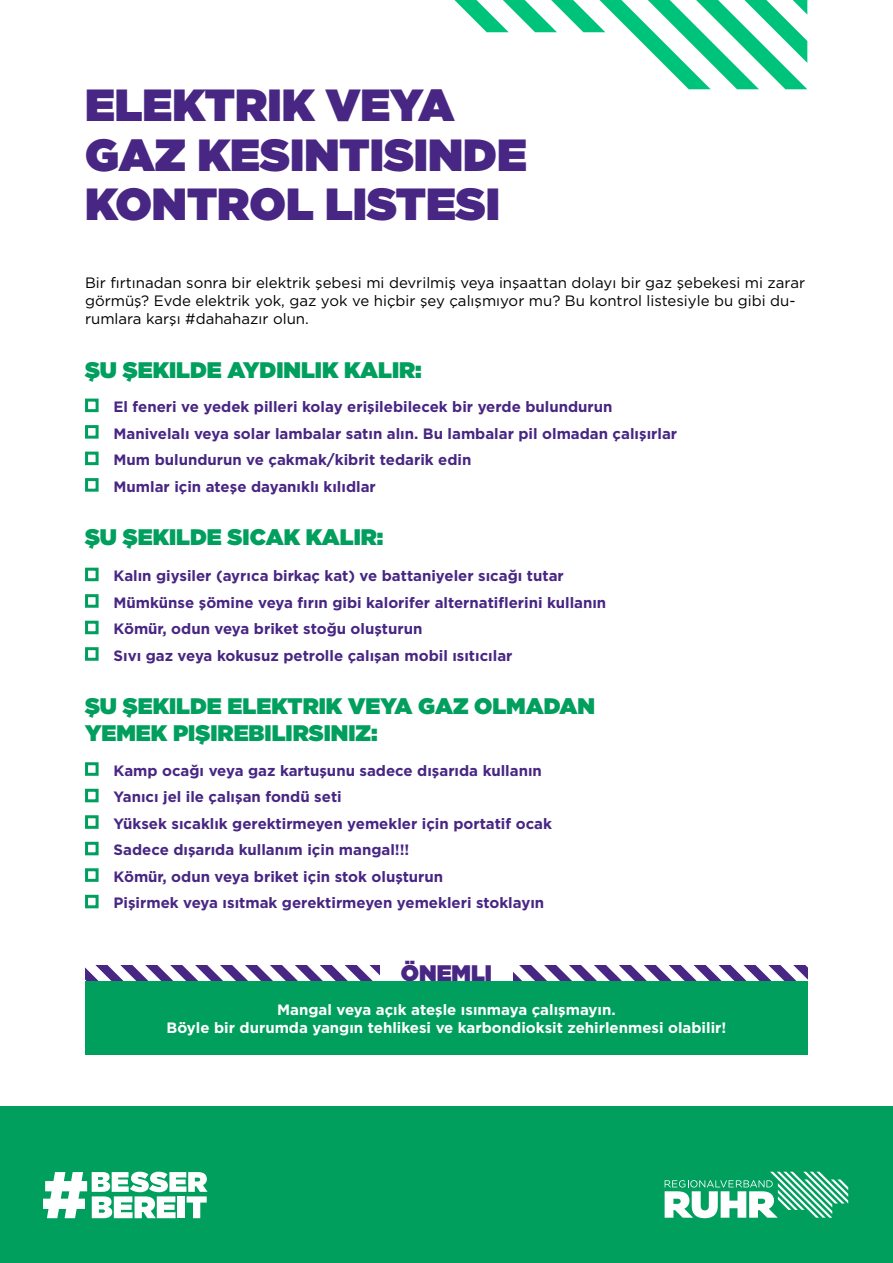
<style>
.page{position:relative;width:893px;height:1263px;background:#fff}
.page>*{position:absolute;margin:0;border:0;box-sizing:border-box;transform-origin:0 0}
.t1{font:900 45px/49.5px "Gotham";color:#482683}
.t2{font:900 22.5px/27px "Gotham";color:#009f5e}
.t3{font:900 22.5px "Gotham";color:#482683}
.t4{font:700 15px/26.5px "Gotham";color:#482683}
.t5{font:15px/18px "Gotham";color:#000}
.t6{font:700 15px/18px "Gotham";color:#fff;text-align:center}
</style>
<div class="page">
<div style="left:0;top:1106px;width:893px;height:157px;background:#009f5e"></div>
<div style="left:85px;top:399px;width:14px;height:13px;border:3px solid #009f5e"></div>
<div style="left:85px;top:425px;width:14px;height:14px;border:3px solid #009f5e"></div>
<div style="left:85px;top:452px;width:14px;height:13px;border:3px solid #009f5e"></div>
<div style="left:85px;top:478px;width:14px;height:14px;border:3px solid #009f5e"></div>
<div style="left:85px;top:568px;width:14px;height:13px;border:3px solid #009f5e"></div>
<div style="left:85px;top:594px;width:14px;height:14px;border:3px solid #009f5e"></div>
<div style="left:85px;top:621px;width:14px;height:13px;border:3px solid #009f5e"></div>
<div style="left:85px;top:647px;width:14px;height:14px;border:3px solid #009f5e"></div>
<div style="left:85px;top:762px;width:14px;height:14px;border:3px solid #009f5e"></div>
<div style="left:85px;top:789px;width:14px;height:13px;border:3px solid #009f5e"></div>
<div style="left:85px;top:815px;width:14px;height:14px;border:3px solid #009f5e"></div>
<div style="left:85px;top:842px;width:14px;height:13px;border:3px solid #009f5e"></div>
<div style="left:85px;top:868px;width:14px;height:14px;border:3px solid #009f5e"></div>
<div style="left:85px;top:895px;width:14px;height:13px;border:3px solid #009f5e"></div>
<svg style="left:454px;top:0;width:353px;height:89px"></svg>
<svg style="left:665px;top:1172px;width:183px;height:46px"></svg>
<svg style="left:85px;top:966px;width:723px;height:15px"></svg>
<div style="left:380px;top:957px;width:133px;height:33px;background:#fff"></div>
<div style="left:85px;top:981px;width:723px;height:73px;background:#009f5e"></div>
<svg style="left:43px;top:1172px;width:165px;height:46px"></svg>
<h1 class="t1" style="left:85px;top:80px;width:443px">ELEKTRIK VEYA<br>GAZ KESINTISINDE<br>KONTROL LISTESI</h1>
<p class="t5" style="left:85px;top:273px;width:722px">Bir fırtınadan sonra bir elektrik şebesi mi devrilmiş veya inşaattan dolayı bir gaz şebekesi mi zarar görmüş? Evde elektrik yok, gaz yok ve hiçbir şey çalışmıyor mu? Bu kontrol listesiyle bu gibi du&shy;rumlara karşı #dahahazır olun.</p>
<h2 class="t2" style="left:85px;top:356px;width:338px">ŞU ŞEKILDE AYDINLIK KALIR:</h2>
<p class="t4" style="left:114px;top:393px;width:565px">El feneri ve yedek pilleri kolay erişilebilecek bir yerde bulundurun Manivelalı veya solar lambalar satın alın. Bu lambalar pil olmadan çalışırlar Mum bulundurun ve çakmak/kibrit tedarik edin<br>Mumlar için ateşe dayanıklı kılıdlar</p>
<h2 class="t2" style="left:85px;top:523px;width:300px">ŞU ŞEKILDE SICAK KALIR:</h2>
<p class="t4" style="left:114px;top:562px;width:494px">Kalın giysiler (ayrıca birkaç kat) ve battaniyeler sıcağı tutar Mümkünse şömine veya fırın gibi kalorifer alternatiflerini kullanın Kömür, odun veya briket stoğu oluşturun<br>Sıvı gaz veya kokusuz petrolle çalışan mobil ısıtıcılar</p>
<h2 class="t2" style="left:85px;top:692px;width:512px">ŞU ŞEKILDE ELEKTRIK VEYA GAZ OLMADAN<br>YEMEK PIŞIREBILIRSINIZ:</h2>
<p class="t4" style="left:114px;top:757px;width:440px">Kamp ocağı veya gaz kartuşunu sadece dışarıda kullanın Yanıcı jel ile çalışan fondü seti<br>Yüksek sıcaklık gerektirmeyen yemekler için portatif ocak Sadece dışarıda kullanım için mangal!!!<br>Kömür, odun veya briket için stok oluşturun<br>Pişirmek veya ısıtmak gerektirmeyen yemekleri stoklayın</p>
<h2 class="t3" style="left:401px;top:957px;width:93px">ÖNEMLI</h2>
<p class="t6" style="left:167px;top:1000px;width:561px">Mangal veya açık ateşle ısınmaya çalışmayın.<br>Böyle bir durumda yangın tehlikesi ve karbondioksit zehirlenmesi olabilir!</p>
</div>
